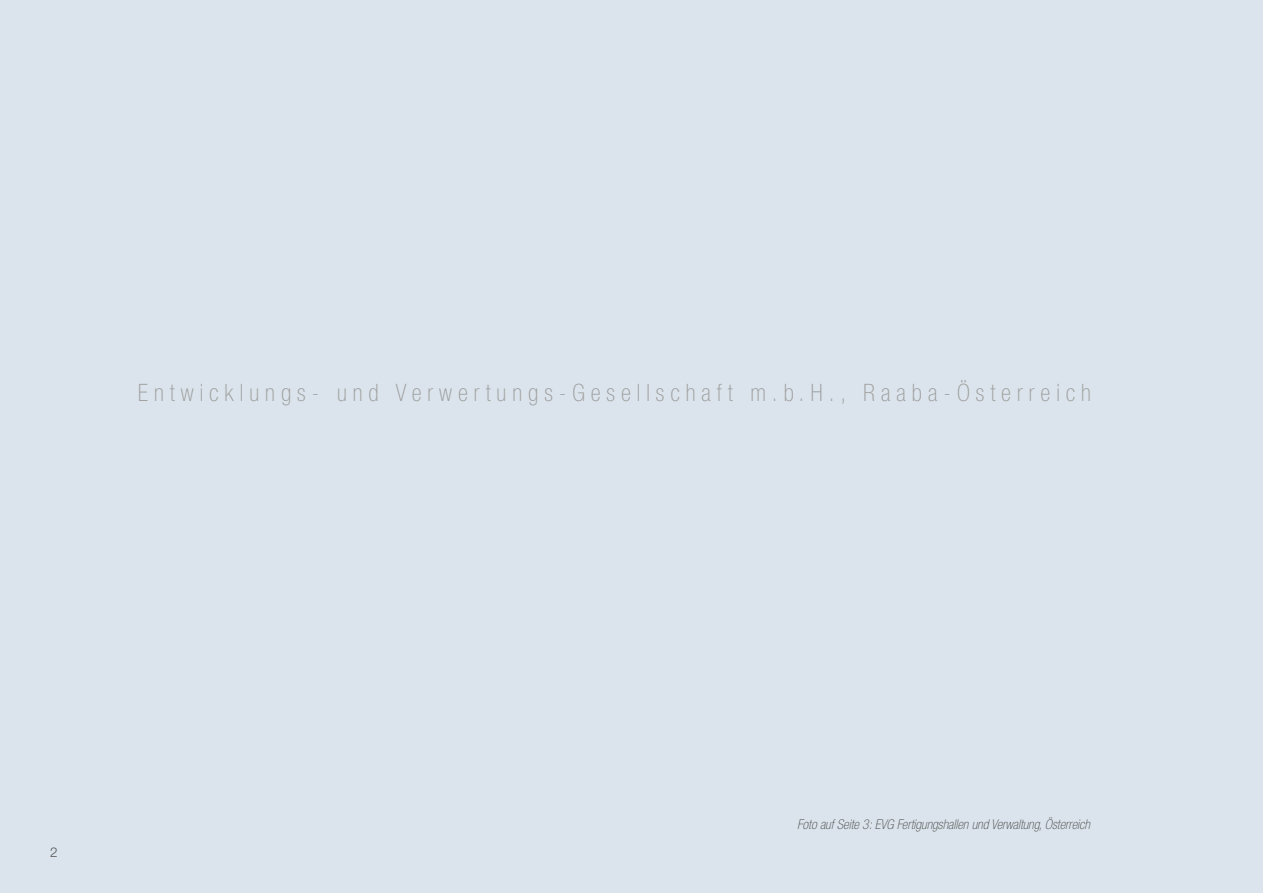
<style>
.page{position:relative;width:1263px;height:893px;background:#dbe4ec}
.page>*{position:absolute;margin:0;border:0;box-sizing:border-box;transform-origin:0 0}
.t1{font:100 condensed 24px "Helvetica Neue";letter-spacing:.25em;color:#9d9d9c}
.t2{font:italic 100 condensed 13.5px "Helvetica Neue";color:#4a4a49}
.t3{font:300 13.5px "Helvetica Neue";color:#575756}
</style>
<div class="page">
<p class="t1" style="left:138px;top:379px;width:954px">Entwicklungs- und Verwertungs-Gesellschaft m.b.H., Raaba-Österreich</p>
<p class="t3" style="left:50px;top:844px;width:9px">2</p>
<p class="t2" style="left:797px;top:817px;width:294px">Foto auf Seite 3: EVG Fertigungshallen und Verwaltung, Österreich</p>
</div>
